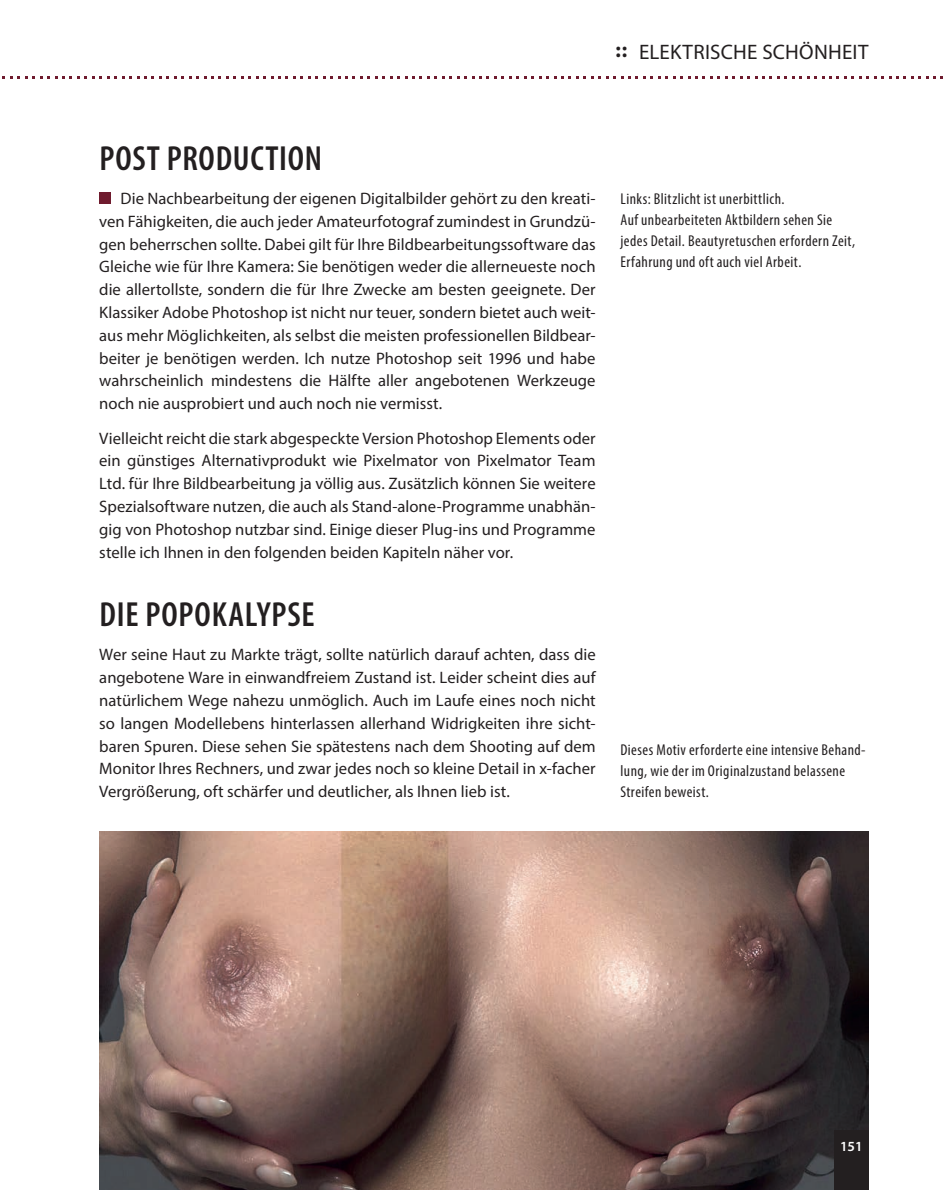
<style>
.page{position:relative;width:944px;height:1190px;background:#fff}
.page>*{position:absolute;margin:0;border:0;box-sizing:border-box;transform-origin:0 0}
.t1{font:600 condensed 35px "Myriad Pro";letter-spacing:.02em;color:#231f20}
.t2{font:21px "Myriad Pro";letter-spacing:.01em;color:#231f20}
.t3{font:16.62px/22.8px "Myriad Pro";color:#231f20;text-align:justify}
.t4{font:condensed 15.75px/21px "Myriad Pro";letter-spacing:.025em;color:#231f20}
.t5{font:600 14px "Myriad Pro";color:#fff}
.s1{font-weight:700}
</style>
<div class="page">
<div style="left:99px;top:192px;width:12px;height:12px;background:#6f1b2e"></div>
<img style="left:99px;top:832px;width:769px;height:358px">
<div style="left:833px;top:1130px;width:35px;height:60px;background:#231f20"></div>
<svg style="left:2px;top:76px;width:940px;height:3px"></svg>
<p class="t2" style="left:615px;top:44px;width:254px"><span class="s1">::</span> ELEKTRISCHE SCHÖNHEIT</p>
<h1 class="t1" style="left:100px;top:145px;width:224px">POST PRODUCTION</h1>
<p class="t3" style="left:99px;top:188px;width:498px;text-indent:21px">Die Nachbearbeitung der eigenen Digitalbilder gehört zu den kreati&shy;ven Fähigkeiten, die auch jeder Amateurfotograf zumindest in Grundzü&shy;gen beherrschen sollte. Dabei gilt für Ihre Bildbearbeitungssoftware das Gleiche wie für Ihre Kamera: Sie benötigen weder die allerneueste noch die allertollste, sondern die für Ihre Zwecke am besten geeignete. Der Klassiker Adobe Photoshop ist nicht nur teuer, sondern bietet auch weit&shy;aus mehr Möglichkeiten, als selbst die meisten professionellen Bildbear&shy;beiter je benötigen werden. Ich nutze Photoshop seit 1996 und habe wahrscheinlich mindestens die Hälfte aller angebotenen Werkzeuge noch nie ausprobiert und auch noch nie vermisst.</p>
<p class="t3" style="left:99px;top:428px;width:498px">Vielleicht reicht die stark abgespeckte Version Photoshop Elements oder ein günstiges Alternativprodukt wie Pixelmator von Pixelmator Team Ltd. für Ihre Bildbearbeitung ja völlig aus. Zusätzlich können Sie weitere Spezialsoftware nutzen, die auch als Stand-alone-Programme unabhän&shy;gig von Photoshop nutzbar sind. Einige dieser Plug-ins und Programme stelle ich Ihnen in den folgenden beiden Kapiteln näher vor.</p>
<h1 class="t1" style="left:100px;top:601px;width:216px">DIE POPOKALYPSE</h1>
<p class="t3" style="left:99px;top:644px;width:498px">Wer seine Haut zu Markte trägt, sollte natürlich darauf achten, dass die angebotene Ware in einwandfreiem Zustand ist. Leider scheint dies auf natürlichem Wege nahezu unmöglich. Auch im Laufe eines noch nicht so langen Modellebens hinterlassen allerhand Widrigkeiten ihre sicht&shy;baren Spuren. Diese sehen Sie spätestens nach dem Shooting auf dem Monitor Ihres Rechners, und zwar jedes noch so kleine Detail in x-facher Vergrößerung, oft schärfer und deutlicher, als Ihnen lieb ist.</p>
<p class="t4" style="left:620px;top:190px;width:236px">Links: Blitzlicht ist unerbittlich.<br>Auf unbe arbeiteten Aktbildern sehen Sie jedes Detail. Beautyretuschen erfordern Zeit, Erfahrung und oft auch viel Arbeit.</p>
<p class="t4" style="left:620px;top:740px;width:246px">Dieses Motiv erforderte eine intensive Behand&shy;lung, wie der im Originalzustand belassene<br>Streifen beweist.</p>
<p class="t5" style="left:839px;top:1141px;width:24px">151</p>
</div>
